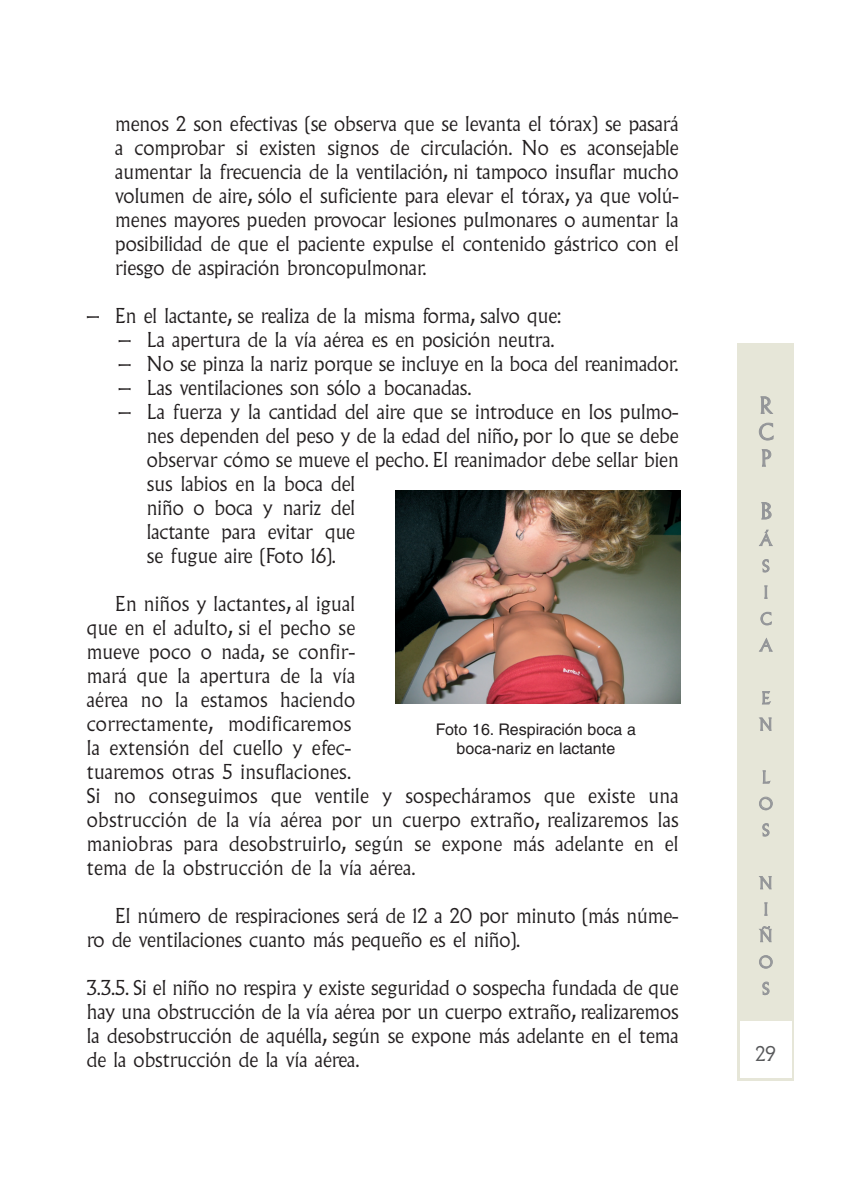
<style>
.page{position:relative;width:851px;height:1191px;background:#fff}
.page>*{position:absolute;margin:0;border:0;box-sizing:border-box;transform-origin:0 0}
.t1{font:300 22px/26.4px "Albertus MT Std";color:#939598;text-align:justify}
.t2{font:300 20px/24px "Albertus MT Std";color:#231f20}
.t3{font:300 20px "Albertus MT Std";color:#57585a}
.t4{font:300 16.4px/26.4px "Albertus MT Std";color:#939598}
.t5{font:16px/19.2px "Helvetica";color:#231f20;text-align:center}
</style>
<div class="page">
<div style="left:737px;top:343px;width:57px;height:737px;background:#e6e6d8"></div>
<div style="left:740px;top:1021px;width:51px;height:56px;background:#fff"></div>
<img style="left:395px;top:491px;width:285px;height:212px">
<p class="t2" style="left:115px;top:113px;width:564px;text-align:justify">menos 2 son efectivas (se observa que se levanta el tórax) se pasará a comprobar si existen signos de circulación. No es aconsejable aumentar la frecuencia de la ventilación, ni tampoco insuflar mucho volumen de aire, sólo el suficiente para elevar el tórax, ya que volú&shy;menes mayores pueden provocar lesiones pulmonares o aumentar la posibilidad de que el paciente expulse el contenido gástrico con el riesgo de aspiración broncopulmonar.</p>
<p class="t2" style="left:87px;top:305px;width:476px">– En el lactante, se realiza de la misma forma, salvo que:</p>
<p class="t2" style="left:118px;top:329px;width:437px">– La apertura de la vía aérea es en posición neutra.</p>
<p class="t2" style="left:118px;top:353px;width:561px">– No se pinza la nariz porque se incluye en la boca del reanimador.</p>
<p class="t2" style="left:118px;top:377px;width:354px">– Las ventilaciones son sólo a bocanadas.</p>
<p class="t2" style="left:147px;top:401px;width:533px;text-indent:-28px">– La fuerza y la cantidad del aire que se introduce en los pulmo&shy;nes dependen del peso y de la edad del niño, por lo que se debe observar cómo se mueve el pecho. El reanimador debe sellar bien sus labios en la boca del<br>niño o boca y nariz del<br>lactante para evitar que<br>se fugue aire (Foto 16).</p>
<p class="t2" style="left:87px;top:593px;width:593px;text-indent:28px">En niños y lactantes, al igual<br>que en el adulto, si el pecho se<br>mueve poco o nada, se confir-<br>mará que la apertura de la vía<br>aérea no la estamos haciendo<br>correctamente, modificaremos<br>la extensión del cuello y efec-<br>tuaremos otras 5 insuflaciones.<br>Si no conseguimos que ventile y sospecháramos que existe una obstrucción de la vía aérea por un cuerpo extraño, realizaremos las maniobras para desobstruirlo, según se expone más adelante en el tema de la obstrucción de la vía aérea.</p>
<p class="t2" style="left:87px;top:905px;width:593px;text-indent:28px">El número de respiraciones será de 12 a 20 por minuto (más núme&shy;ro de ventilaciones cuanto más pequeño es el niño).</p>
<p class="t2" style="left:87px;top:977px;width:593px;text-align:justify">3.3.5. Si el niño no respira y existe seguridad o sospecha fundada de que hay una obstrucción de la vía aérea por un cuerpo extraño, realizaremos la desobstrucción de aquélla, según se expone más adelante en el tema de la obstrucción de la vía aérea.</p>
<p class="t5" style="left:435px;top:721px;width:202px">Foto 16. Respiración boca a boca-nariz en lactante</p>
<p class="t1" style="left:758px;top:394px;width:16px">R C P</p>
<p class="t1" style="left:760px;top:499px;width:13px">B</p>
<p class="t4" style="left:759px;top:527px;width:14px">Á<br>S<br>I<br>C<br>A</p>
<p class="t4" style="left:759px;top:686px;width:15px">E<br>N</p>
<p class="t4" style="left:758px;top:765px;width:15px">L<br>O<br>S</p>
<p class="t4" style="left:758px;top:870px;width:15px">N<br>I<br>Ñ<br>O<br>S</p>
<p class="t3" style="left:755px;top:1045px;width:22px">29</p>
</div>
